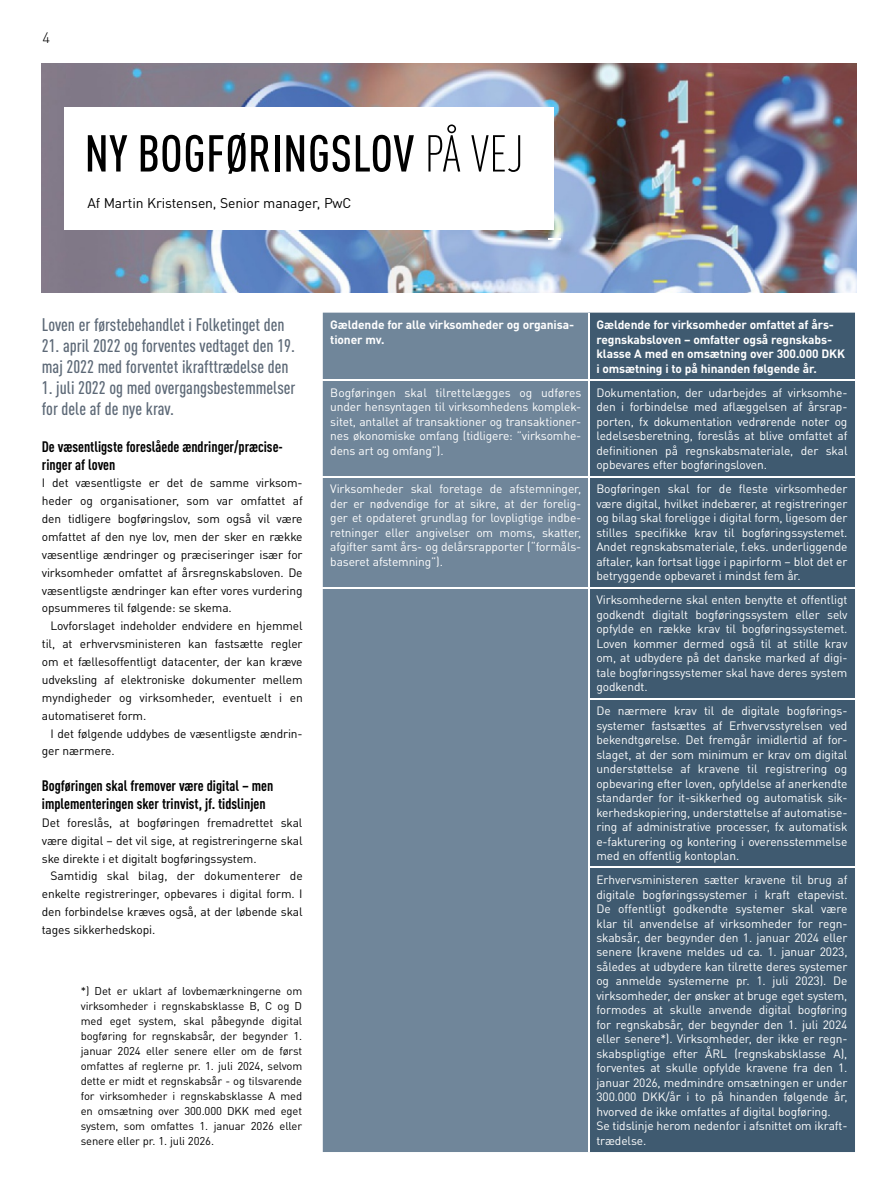
<style>
.page{position:relative;width:893px;height:1191px;background:#fff}
.page>*{position:absolute;margin:0;border:0;box-sizing:border-box;transform-origin:0 0}
.t1{font:500 condensed 51px "DINOT";letter-spacing:.01em;color:#000}
.t2{font:500 condensed 18px/21px "DINOT";color:#5d6977}
.t3{font:700 condensed 15px/18px "DINOT";color:#000}
.t4{font:300 15px "DINOT";color:#000}
.t5{font:13.95px "DINOT";letter-spacing:-.01em;color:#000}
.t6{font:12px/14.4px "DINOT";letter-spacing:-.01em;color:#fff;text-align:justify}
.t7{font:12px/17.9px "DINOT";letter-spacing:-.01em;color:#000;text-align:justify}
.t8{font:700 12px/14.4px "DINOT";letter-spacing:-.01em;color:#fff}
.t9{font:11.25px/15px "DINOT";letter-spacing:-.01em;color:#000;text-align:justify}
.s1{font-weight:300}
</style>
<div class="page">
<img style="left:42px;top:64px;width:814px;height:228px">
<div style="left:65px;top:107px;width:489px;height:122px;background:#fff"></div>
<div style="left:552px;top:240px;width:27px;height:18px;background:#000;opacity:.75"></div>
<svg style="left:549px;top:238px;width:12px;height:1px"></svg>
<div style="left:323px;top:313px;width:265px;height:839px;background:#70869a"></div>
<div style="left:590px;top:313px;width:265px;height:839px;background:#3f5a70"></div>
<hr style="left:323px;top:379px;width:266px;height:2px;background:#fff">
<hr style="left:589px;top:379px;width:266px;height:2px;background:#fff">
<hr style="left:323px;top:476px;width:266px;height:1px;background:#fff">
<hr style="left:589px;top:476px;width:266px;height:1px;background:#fff">
<hr style="left:323px;top:587px;width:266px;height:1px;background:#fff">
<hr style="left:589px;top:587px;width:266px;height:1px;background:#fff">
<hr style="left:588px;top:698px;width:267px;height:1px;background:#fff">
<hr style="left:588px;top:866px;width:267px;height:2px;background:#fff">
<p class="t4" style="left:43px;top:28px;width:9px">4</p>
<h1 class="t1" style="left:85px;top:123px;width:440px">NY BOGFØRINGSLOV <span class="s1">PÅ VEJ</span></h1>
<p class="t5" style="left:87px;top:195px;width:266px">Af Martin Kristensen, Senior manager, PwC</p>
<h2 class="t2" style="left:42px;top:314px;width:244px">Loven er førstebehandlet i Folketinget den</h2>
<h2 class="t2" style="left:42px;top:335px;width:255px">21. april 2022 og forventes vedtaget den 19. maj 2022 med forventet ikrafttrædelse den</h2>
<h2 class="t2" style="left:42px;top:377px;width:255px">1. juli 2022 og med overgangsbestemmelser for dele af de nye krav.</h2>
<p class="t3" style="left:42px;top:437px;width:243px">De væsentligste foreslåede ændringer/præcise&shy;ringer af loven</p>
<p class="t7" style="left:42px;top:474px;width:262px">I det væsentligste er det de samme virksom&shy;heder og organisationer, som var omfattet af den tidligere bogføringslov, som også vil være omfattet af den nye lov, men der sker en række væsentlige ændringer og præciseringer især for virksomheder omfattet af årsregnskabsloven. De væsentligste ændringer kan efter vores vurdering opsummeres til følgende: se skema.</p>
<p class="t7" style="left:42px;top:617px;width:262px;text-indent:9px">Lovforslaget indeholder endvidere en hjemmel til, at erhvervsministeren kan fastsætte regler om et fællesoffentligt datacenter, der kan kræve udveksling af elektroniske dokumenter mellem myndigheder og virksomheder, eventuelt i en automatiseret form.</p>
<p class="t7" style="left:42px;top:724px;width:262px;text-indent:9px">I det følgende uddybes de væsentligste ændrin&shy;ger nærmere.</p>
<p class="t3" style="left:42px;top:776px;width:233px">Bogføringen skal fremover være digital – men implementeringen sker trinvist, jf. tidslinjen</p>
<p class="t7" style="left:42px;top:813px;width:262px">Det foreslås, at bogføringen fremadrettet skal være digital – det vil sige, at registreringerne skal ske direkte i et digitalt bogføringssystem.</p>
<p class="t7" style="left:42px;top:867px;width:262px;text-indent:9px">Samtidig skal bilag, der dokumenterer de enkelte registreringer, opbevares i digital form. I den forbindelse kræves også, at der løbende skal tages sikkerhedskopi.</p>
<p class="t9" style="left:81px;top:983px;width:223px">*) Det er uklart af lovbemærkningerne om virksomheder i regnskabsklasse B, C og D med eget system, skal påbegynde digital bogføring for regnskabsår, der begynder 1. januar 2024 eller senere eller om de først omfattes af reglerne pr. 1. juli 2024, selvom dette er midt et regnskabsår - og tilsvarende for virksomheder i regnskabsklasse A med en omsætning over 300.000 DKK med eget system, som omfattes 1. januar 2026 eller senere eller pr. 1. juli 2026.</p>
<p class="t8" style="left:330px;top:317px;width:245px">Gældende for alle virksomheder og organisa&shy;tioner mv.</p>
<p class="t8" style="left:596px;top:317px;width:250px">Gældende for virksomheder omfattet af års&shy;regnskabsloven – omfatter også regnskabs&shy;klasse A med en omsætning over 300.000 DKK i omsætning i to på hinanden følgende år.</p>
<p class="t6" style="left:330px;top:385px;width:253px">Bogføringen skal tilrettelægges og udføres under hensyntagen til virksomhedens komplek&shy;sitet, antallet af transaktioner og transaktioner&shy;nes økonomiske omfang (tidligere: ”virksomhe&shy;dens art og omfang”).</p>
<p class="t6" style="left:596px;top:385px;width:253px">Dokumentation, der udarbejdes af virksomhe&shy;den i forbindelse med aflæggelsen af årsrap&shy;porten, fx dokumentation vedrørende noter og ledelsesberetning, foreslås at blive omfattet af definitionen på regnskabsmateriale, der skal opbevares efter bogføringsloven.</p>
<p class="t6" style="left:330px;top:481px;width:253px">Virksomheder skal foretage de afstemninger, der er nødvendige for at sikre, at der forelig&shy;ger et opdateret grundlag for lovpligtige indbe&shy;retninger eller angivelser om moms, skatter, afgifter samt års- og delårsrapporter (“formåls&shy;baseret afstemning”).</p>
<p class="t6" style="left:596px;top:481px;width:253px">Bogføringen skal for de fleste virksomheder være digital, hvilket indebærer, at registreringer og bilag skal foreligge i digital form, ligesom der stilles specifikke krav til bogføringssystemet.<br>Andet regnskabsmateriale, f.eks. underliggende aftaler, kan fortsat ligge i papirform – blot det er betryggende opbevaret i mindst fem år.</p>
<p class="t6" style="left:596px;top:592px;width:253px">Virksomhederne skal enten benytte et offentligt godkendt digitalt bogføringssystem eller selv opfylde en række krav til bogføringssystemet.<br>Loven kommer dermed også til at stille krav om, at udbydere på det danske marked af digi&shy;tale bogføringssystemer skal have deres system godkendt.</p>
<p class="t6" style="left:596px;top:703px;width:253px">De nærmere krav til de digitale bogførings&shy;systemer fastsættes af Erhvervsstyrelsen ved bekendtgørelse. Det fremgår imidlertid af for&shy;slaget, at der som minimum er krav om digital understøttelse af kravene til registrering og opbevaring efter loven, opfyldelse af anerkendte standarder for it-sikkerhed og automatisk sik&shy;kerhedskopiering, understøttelse af automatise&shy;ring af administrative processer, fx automatisk e-fakturering og kontering i overensstemmelse med en offentlig kontoplan.</p>
<p class="t6" style="left:596px;top:872px;width:253px;text-align:left">Erhvervsministeren sætter kravene til brug af digitale bogføringssystemer i kraft etapevist.<br>De offentligt godkendte systemer skal være klar til anvendelse af virksomheder for regn&shy;skabsår, der begynder den 1. januar 2024 eller senere (kravene meldes ud ca. 1. januar 2023, således at udbydere kan tilrette deres systemer og anmelde systemerne pr. 1. juli 2023). De virksomheder, der ønsker at bruge eget system, formodes at skulle anvende digital bogføring for regnskabsår, der begynder den 1. juli 2024 eller senere*). Virksomheder, der ikke er regn&shy;skabspligtige efter ÅRL (regnskabsklasse A), forventes at skulle opfylde kravene fra den 1. januar 2026, medmindre omsætningen er under 300.000 DKK/år i to på hinanden følgende år, hvorved de ikke omfattes af digital bogføring.<br>Se tidslinje herom nedenfor i afsnittet om ikraft&shy;trædelse.</p>
</div>
